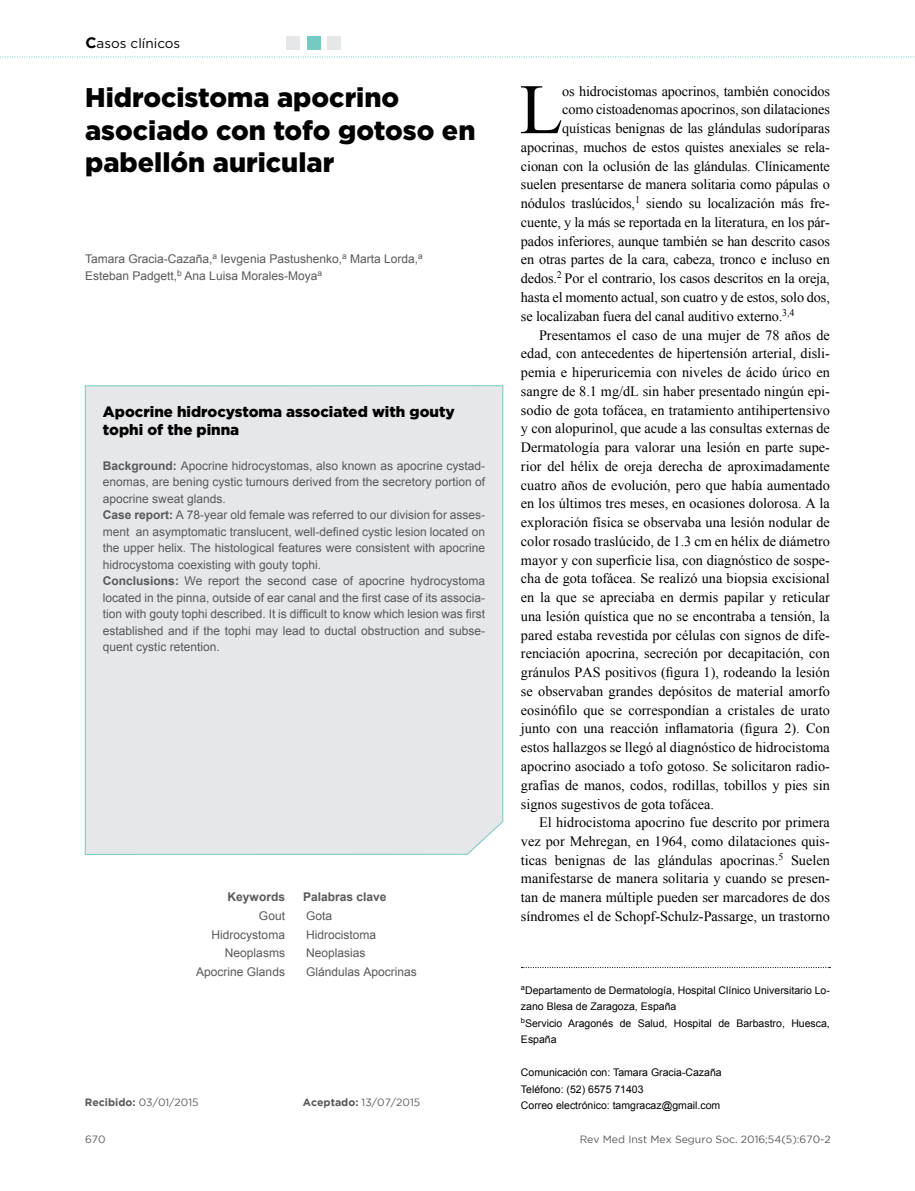
<style>
.page{position:relative;width:915px;height:1191px;background:#fff}
.page>*{position:absolute;margin:0;border:0;box-sizing:border-box;transform-origin:0 0}
.t1{font:70.95px "Times New Roman";color:#000}
.t2{font:900 27px/32.4px "Gotham";color:#000}
.t3{font:900 15px/18px "Gotham";color:#000}
.t4{font:14.25px "Times New Roman";color:#000}
.t5{font:13.5px "Gotham";color:#000}
.t6{font:12px/16.5px "Arial";color:#58595b}
.t7{font:700 12px "Arial";color:#58595b}
.t8{font:10.5px/16.5px "Arial";color:#000}
.t9{font:10.5px "Gotham";color:#58595b}
.s1{font-weight:700;font-size:15px}
.s2{font-weight:700}
</style>
<div class="page">
<div style="left:84px;top:385px;width:419px;height:470px;background:#e6e7e8"></div>
<svg style="left:0;top:56px;width:914px;height:1px"></svg>
<div style="left:286px;top:37px;width:13px;height:13px;background:#e6e7e8"></div>
<div style="left:306px;top:37px;width:14px;height:13px;background:#75cac3"></div>
<div style="left:327px;top:37px;width:13px;height:13px;background:#e6e7e8"></div>
<svg style="left:521px;top:967px;width:309px;height:1px"></svg>
<p class="t5" style="left:85px;top:35px;width:96px"><span class="s1">C</span>asos clínicos</p>
<h2 class="t2" style="left:85px;top:81px;width:392px">Hidrocistoma apocrino asociado con tofo gotoso en pabellón auricular</h2>
<p class="t6" style="left:85px;top:251px;width:339px">Tamara Gracia-Cazaña,<sup>a</sup> Ievgenia Pastushenko,<sup>a</sup> Marta Lorda,<sup>a<br></sup>Esteban Padgett,<sup>b</sup> Ana Luisa Morales-Moya<sup>a</sup></p>
<p class="t3" style="left:103px;top:402px;width:353px">Apocrine hidrocystoma associated with gouty tophi of the pinna</p>
<p class="t6" style="left:103px;top:457px;width:383px"><span class="s2">Background:</span> Apocrine hidrocystomas, also known as apocrine cystad&shy;enomas, are bening cystic tumours derived from the secretory portion of apocrine sweat glands.<br><span class="s2">Case report:</span> A 78-year old female was referred to our division for asses&shy;ment an asymptomatic translucent, well-defined cystic lesion located on the upper helix. The histological features were consistent with apocrine hidrocystoma coexisting with gouty tophi.<br><span class="s2">Conclusions:</span> We report the second case of apocrine hydrocystoma located in the pinna, outside of ear canal and the first case of its associa&shy;tion with gouty tophi described. It is difficult to know which lesion was first established and if the tophi may lead to ductal obstruction and subse&shy;quent cystic retention.</p>
<p class="t7" style="left:227px;top:889px;width:59px">Keywords</p>
<p class="t6" style="left:196px;top:906px;width:90px;line-height:18.8px;text-align:right">Gout<br>Hidrocystoma<br>Neoplasms<br>Apocrine Glands</p>
<p class="t7" style="left:303px;top:888px;width:85px">Palabras clave</p>
<p class="t6" style="left:306px;top:906px;width:112px;line-height:18.8px">Gota<br>Hidrocistoma<br>Neoplasias<br>Glándulas Apocrinas</p>
<p class="t9" style="left:85px;top:1096px;width:115px"><span class="s2">Recibido:</span> 03/01/2015</p>
<p class="t9" style="left:303px;top:1096px;width:119px"><span class="s2">Aceptado:</span> 13/07/2015</p>
<p class="t9" style="left:85px;top:1133px;width:22px">670</p>
<h1 class="t1" style="left:519px;top:62px;width:45px">L</h1>
<p class="t4" style="left:562px;top:81px;width:269px">os hidrocistomas apocrinos, también conocidos</p>
<p class="t4" style="left:562px;top:100px;width:269px">como cistoadenomas apocrinos, son dilataciones</p>
<p class="t4" style="left:562px;top:119px;width:269px">quísticas benignas de las glándulas sudoríparas</p>
<p class="t4" style="left:521px;top:138px;width:310px">apocrinas, muchos de estos quistes anexiales se rela-</p>
<p class="t4" style="left:521px;top:156px;width:310px">cionan con la oclusión de las glándulas. Clínicamente</p>
<p class="t4" style="left:521px;top:175px;width:310px">suelen presentarse de manera solitaria como pápulas o</p>
<p class="t4" style="left:521px;top:194px;width:310px">nódulos traslúcidos,<sup>1</sup> siendo su localización más fre-</p>
<p class="t4" style="left:521px;top:213px;width:310px">cuente, y la más se reportada en la literatura, en los pár-</p>
<p class="t4" style="left:521px;top:231px;width:310px">pados inferiores, aunque también se han descrito casos</p>
<p class="t4" style="left:521px;top:250px;width:310px">en otras partes de la cara, cabeza, tronco e incluso en</p>
<p class="t4" style="left:521px;top:269px;width:310px">dedos.<sup>2</sup> Por el contrario, los casos descritos en la oreja,</p>
<p class="t4" style="left:521px;top:288px;width:310px">hasta el momento actual, son cuatro y de estos, solo dos,</p>
<p class="t4" style="left:521px;top:306px;width:275px">se localizaban fuera del canal auditivo externo.<sup>3,4</sup></p>
<p class="t4" style="left:539px;top:325px;width:292px">Presentamos el caso de una mujer de 78 años de</p>
<p class="t4" style="left:521px;top:344px;width:310px">edad, con antecedentes de hipertensión arterial, disli-</p>
<p class="t4" style="left:521px;top:363px;width:310px">pemia e hiperuricemia con niveles de ácido úrico en</p>
<p class="t4" style="left:521px;top:381px;width:310px">sangre de 8.1 mg/dL sin haber presentado ningún epi-</p>
<p class="t4" style="left:521px;top:400px;width:310px">sodio de gota tofácea, en tratamiento antihipertensivo</p>
<p class="t4" style="left:521px;top:419px;width:310px">y con alopurinol, que acude a las consultas externas de</p>
<p class="t4" style="left:521px;top:438px;width:310px">Dermatología para valorar una lesión en parte supe-</p>
<p class="t4" style="left:521px;top:456px;width:310px">rior del hélix de oreja derecha de aproximadamente</p>
<p class="t4" style="left:521px;top:475px;width:310px">cuatro años de evolución, pero que había aumentado</p>
<p class="t4" style="left:521px;top:494px;width:310px">en los últimos tres meses, en ocasiones dolorosa. A la</p>
<p class="t4" style="left:521px;top:513px;width:310px">exploración física se observaba una lesión nodular de</p>
<p class="t4" style="left:521px;top:531px;width:310px">color rosado traslúcido, de 1.3 cm en hélix de diámetro</p>
<p class="t4" style="left:521px;top:550px;width:310px">mayor y con superficie lisa, con diagnóstico de sospe-</p>
<p class="t4" style="left:521px;top:569px;width:310px">cha de gota tofácea. Se realizó una biopsia excisional</p>
<p class="t4" style="left:521px;top:588px;width:310px">en la que se apreciaba en dermis papilar y reticular</p>
<p class="t4" style="left:521px;top:606px;width:310px">una lesión quística que no se encontraba a tensión, la</p>
<p class="t4" style="left:521px;top:625px;width:310px">pared estaba revestida por células con signos de dife-</p>
<p class="t4" style="left:521px;top:644px;width:310px">renciación apocrina, secreción por decapitación, con</p>
<p class="t4" style="left:521px;top:663px;width:310px">gránulos PAS positivos (figura 1), rodeando la lesión</p>
<p class="t4" style="left:521px;top:681px;width:310px">se observaban grandes depó sitos de material amorfo</p>
<p class="t4" style="left:521px;top:700px;width:310px">eosinófilo que se correspondían a cristales de urato</p>
<p class="t4" style="left:521px;top:719px;width:310px">junto con una reacción inflamatoria (figura 2). Con</p>
<p class="t4" style="left:521px;top:738px;width:310px">estos hallazgos se llegó al diagnóstico de hidrocistoma</p>
<p class="t4" style="left:521px;top:756px;width:310px">apocrino asociado a tofo gotoso. Se solicitaron radio-</p>
<p class="t4" style="left:521px;top:775px;width:310px">grafías de manos, codos, rodillas, tobillos y pies sin</p>
<p class="t4" style="left:521px;top:794px;width:194px">signos sugestivos de gota tofácea.</p>
<p class="t4" style="left:539px;top:813px;width:292px">El hidrocistoma apocrino fue descrito por primera</p>
<p class="t4" style="left:521px;top:831px;width:310px">vez por Mehregan, en 1964, como dilataciones quis-</p>
<p class="t4" style="left:521px;top:850px;width:310px">ticas benignas de las glándulas apocrinas.<sup>5</sup> Suelen</p>
<p class="t4" style="left:521px;top:869px;width:310px">manifestarse de manera solitaria y cuando se presen-</p>
<p class="t4" style="left:521px;top:888px;width:310px">tan de manera múltiple pueden ser marcadores de dos</p>
<p class="t4" style="left:521px;top:906px;width:310px">síndromes el de Schopf-Schulz-Passarge, un trastorno</p>
<p class="t8" style="left:521px;top:982px;width:310px"><sup>a</sup>Departamento de Dermatología, Hospital Clínico Universitario Lo&shy;zano Blesa de Zaragoza, España<br><sup>b</sup>Servicio Aragonés de Salud, Hospital de Barbastro, Huesca, España</p>
<p class="t8" style="left:521px;top:1064px;width:202px">Comunicación con: Tamara Gracia-Cazaña<br>Teléfono: (52) 6575 71403<br>Correo electrónico: tamgracaz@gmail.com</p>
<p class="t9" style="left:579px;top:1133px;width:252px">Rev Med Inst Mex Seguro Soc. 2016;54(5):670-2</p>
</div>
